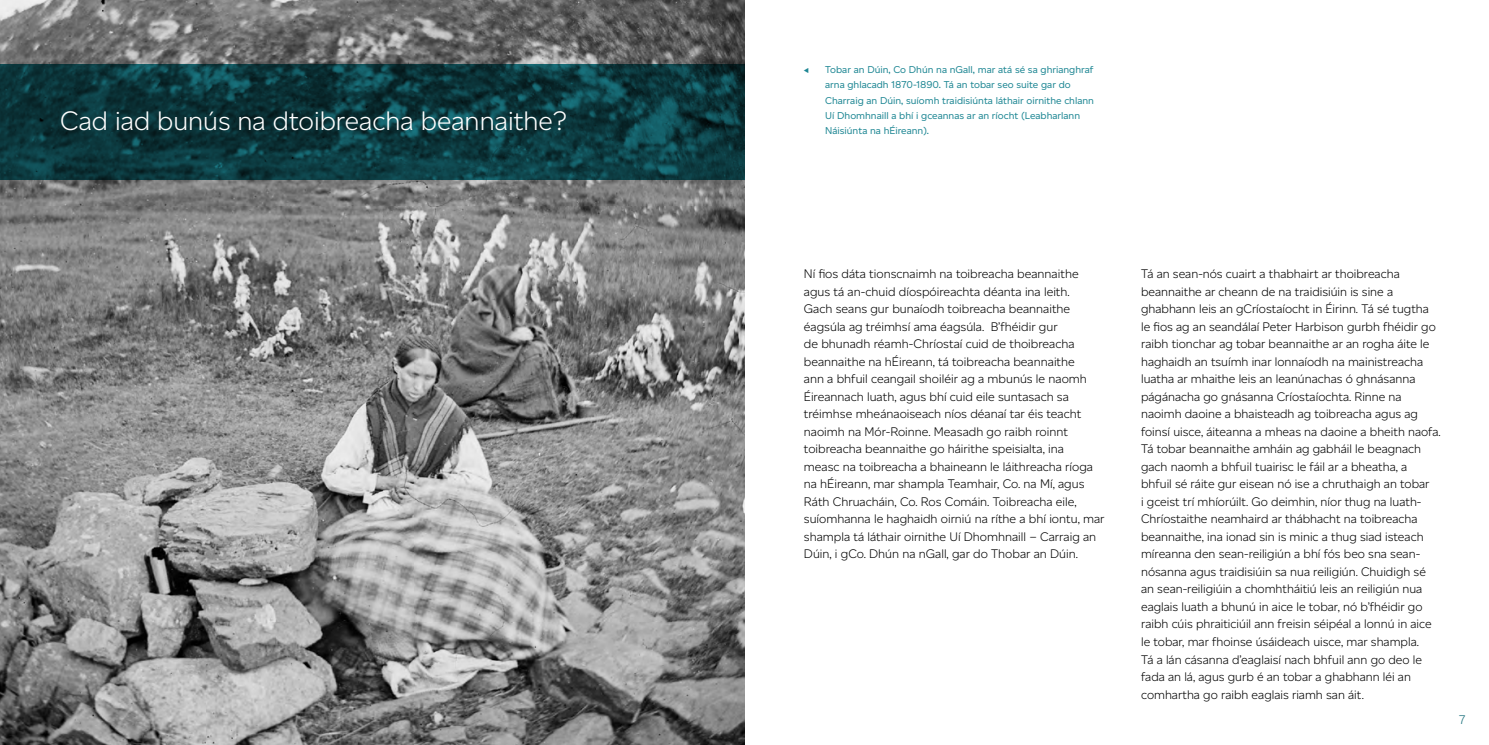
<style>
.page{position:relative;width:1489px;height:745px;background:#fff}
.page>*{position:absolute;margin:0;border:0;box-sizing:border-box;transform-origin:0 0}
.t1{font:300 26.88px "Altform";color:#fff}
.t2{font:300 12.5px/17.5px "Altform";color:#000}
.t3{font:300 12.5px "Altform";color:#156d79}
.t4{font:10px/15px "Altform";color:#1d8693}
</style>
<div class="page">
<img style="left:0;top:0;width:744px;height:744px">
<svg style="left:0;top:64px;width:744px;height:115px;background:#0c3a3f"></svg>
<h1 class="t1" style="left:60px;top:106px;width:508px">Cad iad bunús na dtoibreacha beannaithe?</h1>
<p class="t4" style="left:803px;top:62px;width:7px">◀</p>
<p class="t4" style="left:825px;top:62px;width:270px">Tobar an Dúin, Co Dhún na nGall, mar atá sé sa ghrianghraf arna ghlacadh 1870-1890. Tá an tobar seo suite gar do Charraig an Dúin, suíomh traidisiúnta láthair oirnithe chlann Uí Dhomhnaill a bhí i gceannas ar an ríocht (Leabharlann Náisiúnta na hÉireann).</p>
<p class="t2" style="left:803px;top:265px;width:302px">Ní fios dáta tionscnaimh na toibreacha beannaithe agus tá an-chuid díospóireachta déanta ina leith.<br>Gach seans gur bunaíodh toibreacha beannaithe éagsúla ag tréimhsí ama éagsúla. B’fhéidir gur<br>de bhunadh réamh-Chríostaí cuid de thoibreacha beannaithe na hÉireann, tá toibreacha beannaithe<br>ann a bhfuil ceangail shoiléir ag a mbunús le naomh Éireannach luath, agus bhí cuid eile suntasach sa tréimhse mheánaoiseach níos déanaí tar éis teacht naoimh na Mór-Roinne. Measadh go raibh roinnt toibreacha beannaithe go háirithe speisialta, ina<br>measc na toibreacha a bhaineann le láithreacha ríoga na hÉireann, mar shampla Teamhair, Co. na Mí, agus Ráth Chruacháin, Co. Ros Comáin. Toibreacha eile, suíomhanna le haghaidh oirniú na ríthe a bhí iontu, mar shampla tá láthair oirnithe Uí Dhomhnaill – Carraig an Dúin, i gCo. Dhún na nGall, gar do Thobar an Dúin.</p>
<p class="t2" style="left:1140px;top:265px;width:301px">Tá an sean-nós cuairt a thabhairt ar thoibreacha beannaithe ar cheann de na traidisiúin is sine a ghabhann leis an gCríostaíocht in Éirinn. Tá sé tugtha le fios ag an seandálaí Peter Harbison gurbh fhéidir go raibh tionchar ag tobar beannaithe ar an rogha áite le haghaidh an tsuímh inar lonnaíodh na mainistreacha luatha ar mhaithe leis an leanúnachas ó ghnásanna págánacha go gnásanna Críostaíochta. Rinne na naoimh daoine a bhaisteadh ag toibreacha agus ag foinsí uisce, áiteanna a mheas na daoine a bheith naofa.<br>Tá tobar beannaithe amháin ag gabháil le beagnach gach naomh a bhfuil tuairisc le fáil ar a bheatha, a bhfuil sé ráite gur eisean nó ise a chruthaigh an tobar<br>i gceist trí mhíorúilt. Go deimhin, níor thug na luath-Chríostaithe neamhaird ar thábhacht na toibreacha beannaithe, ina ionad sin is minic a thug siad isteach míreanna den sean-reiligiún a bhí fós beo sna sean&shy;nósanna agus traidisiúin sa nua reiligiún. Chuidigh sé an sean-reiligiúin a chomhtháitiú leis an reiligiún nua eaglais luath a bhunú in aice le tobar, nó b’fhéidir go raibh cúis phraiticiúil ann freisin séipéal a lonnú in aice le tobar, mar fhoinse úsáideach uisce, mar shampla.<br>Tá a lán cásanna d’eaglaisí nach bhfuil ann go deo le fada an lá, agus gurb é an tobar a ghabhann léi an comhartha go raibh eaglais riamh san áit.</p>
<p class="t3" style="left:1458px;top:712px;width:8px">7</p>
</div>
